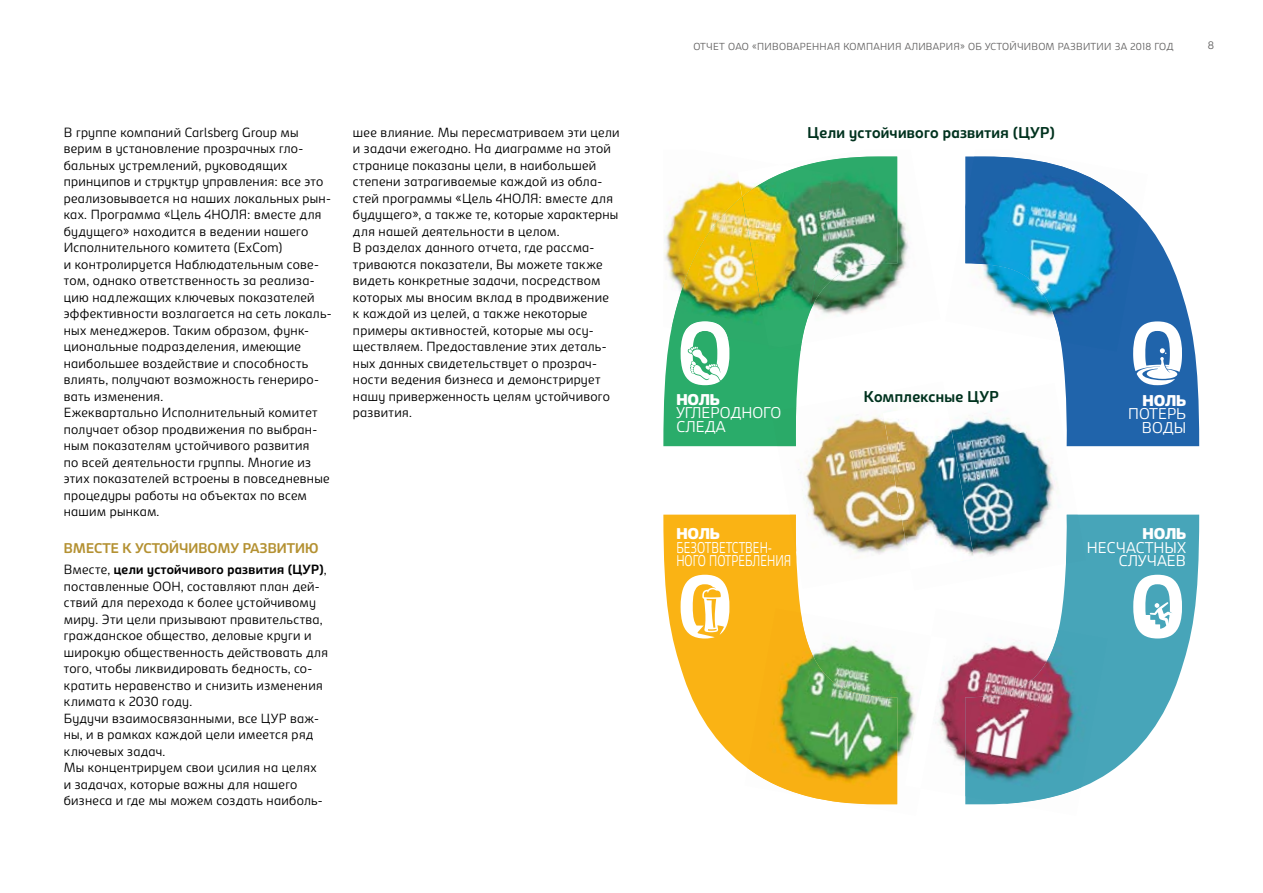
<style>
.page{position:relative;width:1263px;height:893px;background:#fff}
.page>*{position:absolute;margin:0;border:0;box-sizing:border-box;transform-origin:0 0}
.t1{font:300 15px/13.5px "Carlsberg Sans";color:#fff;text-align:right}
.t2{font:700 15px "Carlsberg Sans";letter-spacing:.02em;color:#00321e}
.t3{font:300 15px/13.5px "Carlsberg Sans";color:#fff;scale:.75 1}
.t4{font:900 15px "Carlsberg Sans";color:#fff}
.t5{font:700 13.5px "Carlsberg Sans";color:#b49132}
.t6{font:300 12.75px/16.5px "Carlsberg Sans";letter-spacing:.02em;color:#000}
.t7{font:300 10.5px "Carlsberg Sans";color:#646363}
.t8{font:300 9.75px "Carlsberg Sans";letter-spacing:.025em;color:#646363}
.s1{font-weight:700}
</style>
<div class="page">
<svg style="left:1062px;top:515px;width:137px;height:259px;fill:#47a5b9"></svg>
<svg style="left:663px;top:515px;width:138px;height:251px;fill:#fab314"></svg>
<svg style="left:1062px;top:225px;width:137px;height:221px;fill:#2064ab"></svg>
<div style="left:663px;top:331px;width:138px;height:115px;background:#2aac6a"></div>
<svg style="left:681px;top:345px;width:48px;height:40px"></svg>
<svg style="left:681px;top:575px;width:48px;height:63px"></svg>
<svg style="left:1133px;top:321px;width:49px;height:64px"></svg>
<svg style="left:1133px;top:575px;width:49px;height:63px"></svg>
<svg style="left:768px;top:347px;width:12px;height:2px"></svg>
<img style="left:837px;top:156px;width:72px;height:161px">
<img style="left:806px;top:156px;width:91px;height:159px">
<img style="left:780px;top:347px;width:21px;height:4px">
<img style="left:664px;top:175px;width:74px;height:104px">
<img style="left:671px;top:197px;width:71px;height:148px">
<img style="left:685px;top:321px;width:43px;height:17px">
<img style="left:738px;top:165px;width:71px;height:179px">
<img style="left:742px;top:168px;width:91px;height:179px">
<img style="left:1140px;top:215px;width:8px;height:127px">
<img style="left:965px;top:156px;width:175px;height:195px">
<img style="left:744px;top:613px;width:161px;height:192px">
<img style="left:747px;top:608px;width:150px;height:196px">
<img style="left:947px;top:608px;width:134px;height:197px">
<img style="left:965px;top:630px;width:142px;height:174px">
<img style="left:905px;top:677px;width:42px;height:68px">
<img style="left:777px;top:381px;width:106px;height:208px">
<img style="left:790px;top:515px;width:6px;height:37px">
<img style="left:773px;top:407px;width:23px;height:39px">
<svg style="left:771px;top:410px;width:10px;height:10px"></svg>
<img style="left:974px;top:383px;width:104px;height:207px">
<img style="left:1066px;top:515px;width:20px;height:49px">
<img style="left:883px;top:409px;width:91px;height:147px">
<p class="t6" style="left:64px;top:124px;width:269px">В группе компаний Carlsberg Group мы верим в установление прозрачных гло&shy;бальных устремлений, руководящих принципов и структур управления: все это реализовывается на наших локальных рын&shy;ках. Программа «Цель 4НОЛЯ: вместе для будущего» находится в ведении нашего Исполнительного комитета (ExCom)<br>и контролируется Наблюдательным сове&shy;том, однако ответственность за реализа&shy;цию надлежащих ключевых показателей эффективности возлагается на сеть локаль&shy;ных менеджеров. Таким образом, функ&shy;циональные подразделения, имеющие наибольшее воздействие и способность влиять, получают возможность генериро&shy;вать изменения.<br>Ежеквартально Исполнительный комитет получает обзор продвижения по выбран&shy;ным показателям устойчивого развития<br>по всей деятельности группы. Многие из этих показателей встроены в повседневные процедуры работы на объектах по всем нашим рынкам.</p>
<p class="t5" style="left:64px;top:539px;width:256px">ВМЕСТЕ К УСТОЙЧИВОМУ РАЗВИТИЮ</p>
<p class="t6" style="left:64px;top:561px;width:266px">Вместе, <span class="s1">цели устойчивого развития (ЦУР)</span>, поставленные ООН, составляют план дей&shy;ствий для перехода к более устойчивому миру. Эти цели призывают правительства, гражданское общество, деловые круги и широкую общественность действовать для того, чтобы ликвидировать бедность, со&shy;кратить неравенство и снизить изменения климата к 2030 году.<br>Будучи взаимосвязанными, все ЦУР важ&shy;ны, и в рамках каждой цели имеется ряд ключевых задач.<br>Мы концентрируем свои усилия на целях<br>и задачах, которые важны для нашего бизнеса и где мы можем создать наиболь-</p>
<p class="t6" style="left:353px;top:124px;width:268px">шее влияние. Мы пересматриваем эти цели и задачи ежегодно. На диаграмме на этой странице показаны цели, в наибольшей степени затрагиваемые каждой из обла&shy;стей программы «Цель 4НОЛЯ: вместе для будущего», а также те, которые характерны для нашей деятельности в целом.<br>В разделах данного отчета, где рассма&shy;триваются показатели, Вы можете также видеть конкретные задачи, посредством которых мы вносим вклад в продвижение<br>к каждой из целей, а также некоторые примеры активностей, которые мы осу&shy;ществляем. Предоставление этих деталь&shy;ных данных свидетельствует о прозрач&shy;ности ведения бизнеса и демонстрирует нашу приверженность целям устойчивого развития.</p>
<p class="t8" style="left:693px;top:40px;width:482px">ОТЧЕТ ОАО «ПИВОВАРЕННАЯ КОМПАНИЯ АЛИВАРИЯ» ОБ УСТОЙЧИВОМ РАЗВИТИИ ЗА 2018 ГОД</p>
<p class="t7" style="left:1208px;top:38px;width:8px">8</p>
<p class="t2" style="left:807px;top:122px;width:249px">Цели устойчивого развития (ЦУР)</p>
<p class="t4" style="left:676px;top:390px;width:45px">НОЛЬ</p>
<p class="t1" style="left:676px;top:405px;width:106px;text-align:left">УГЛЕРОДНОГО<br>СЛЕДА</p>
<p class="t4" style="left:676px;top:524px;width:45px">НОЛЬ</p>
<p class="t3" style="left:676px;top:540px;width:155px">БЕЗОТВЕТСТВЕН-<br>НОГО ПОТРЕБЛЕНИЯ</p>
<p class="t2" style="left:864px;top:387px;width:136px">Комплексные ЦУР</p>
<p class="t4" style="left:1143px;top:391px;width:45px">НОЛЬ</p>
<p class="t1" style="left:1128px;top:406px;width:59px">ПОТЕРЬ<br>ВОДЫ</p>
<p class="t4" style="left:1143px;top:524px;width:45px">НОЛЬ</p>
<p class="t1" style="left:1087px;top:540px;width:101px">НЕСЧАСТНЫХ<br>СЛУЧАЕВ</p>
</div>
